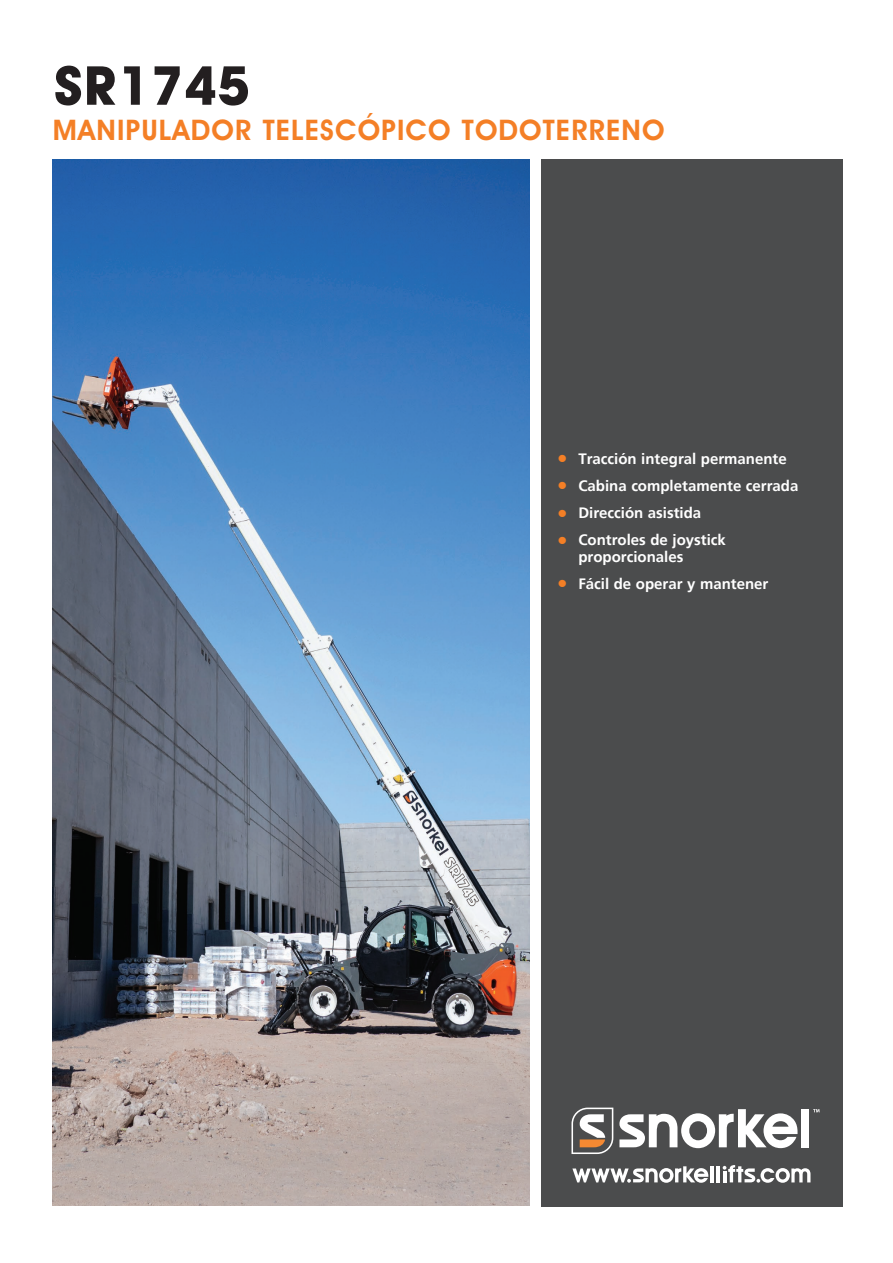
<style>
.page{position:relative;width:893px;height:1263px;background:#fff}
.page>*{position:absolute;margin:0;border:0;box-sizing:border-box;transform-origin:0 0}
.t1{font:700 54px "Avant Garde IT Cby BT";letter-spacing:.02em;color:#231f20}
.t2{font:600 28.5px "Avant Garde IT Cby BT";letter-spacing:.04em;color:#f47f26}
.t3{font:700 15px/16.5px "Frutiger";color:#fff}
.s1{font-size:21px;color:#f47f26}
</style>
<div class="page">
<div style="left:541px;top:159px;width:301px;height:1047px;background:#4b4c4d"></div>
<hr style="left:710px;top:1166px;width:3px;height:16px;background:#fff">
<hr style="left:717px;top:1166px;width:3px;height:16px;background:#fff">
<svg style="left:572px;top:1166px;width:136px;height:17px"></svg>
<svg style="left:723px;top:1165px;width:87px;height:18px"></svg>
<svg style="left:813px;top:1109px;width:6px;height:3px"></svg>
<div style="left:801px;top:1109px;width:8px;height:38px;background:#fff"></div>
<svg style="left:619px;top:1109px;width:178px;height:39px"></svg>
<svg style="left:571px;top:1107px;width:42px;height:47px"></svg>
<img style="left:53px;top:159px;width:477px;height:1046px">
<p class="t1" style="left:54px;top:53px;width:197px">SR1745</p>
<p class="t2" style="left:53px;top:112px;width:613px">MANIPULADOR TELESCÓPICO TODOTERRENO</p>
<p class="t3" style="left:557px;top:451px;width:231px"><span class="s1">•</span> Tracción integral permanente</p>
<p class="t3" style="left:557px;top:478px;width:243px"><span class="s1">•</span> Cabina completamente cerrada</p>
<p class="t3" style="left:557px;top:505px;width:146px"><span class="s1">•</span> Dirección asistida</p>
<p class="t3" style="left:578px;top:532px;width:149px;text-indent:-21px"><span class="s1">•</span> Controles de joystick proporcionales</p>
<p class="t3" style="left:557px;top:576px;width:213px"><span class="s1">•</span> Fácil de operar y mantener</p>
</div>
